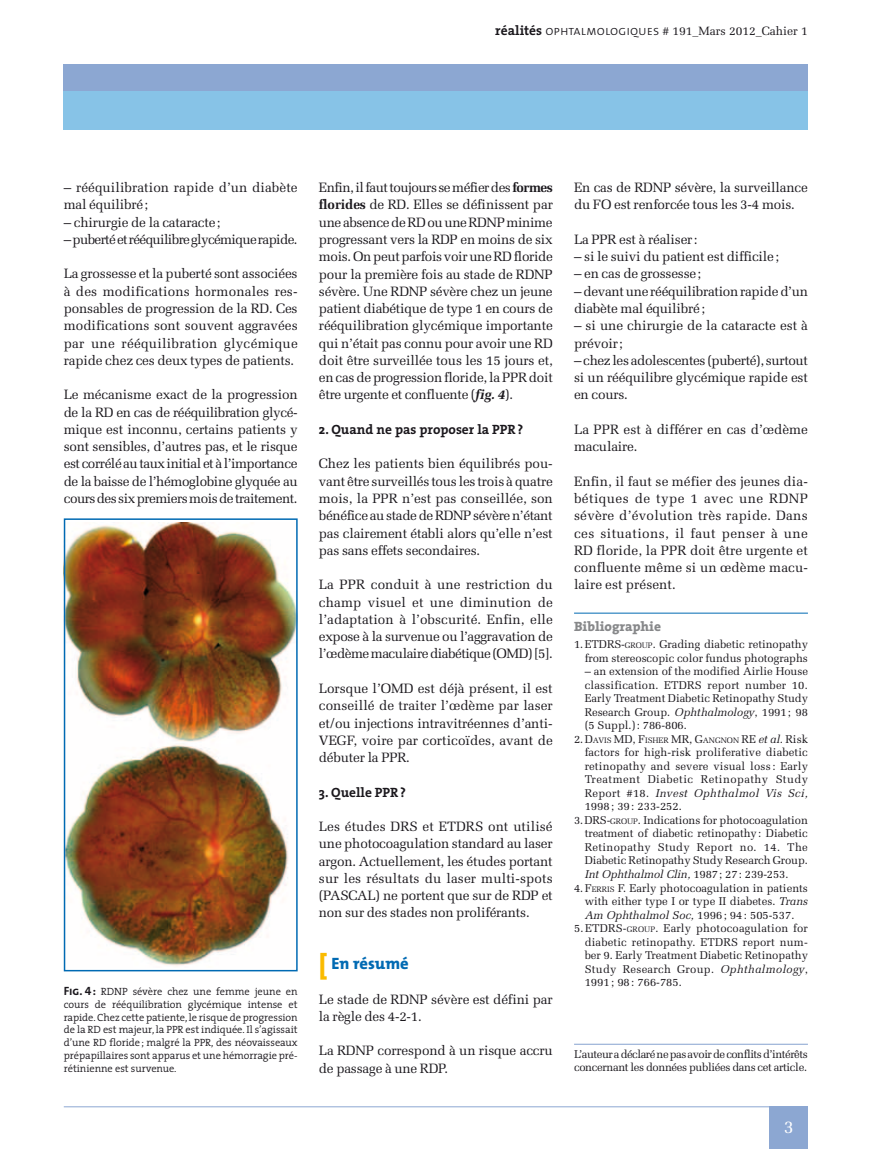
<style>
.page{position:relative;width:893px;height:1149px;background:#fff}
.page>*{position:absolute;margin:0;border:0;box-sizing:border-box;transform-origin:0 0}
.t1{font:18px "Melior";color:#fff}
.t2{font:800 16.5px "The Mix";color:#006ab3}
.t3{font:13.5px/17.2px "Melior";letter-spacing:-.015em;color:#1a171c;text-align:justify}
.t4{font:13.5px/17.2px "Melior";letter-spacing:.005em;color:#1a171c}
.t5{font:13.5px "Melior";letter-spacing:-.045em;color:#1a171c}
.t6{font:700 13.5px "The Serif";color:#1a171c}
.t7{font:800 13.5px "The Serif";color:#87888a}
.t8{font:12px "Melior";color:#1a171c}
.t9{font:11.25px/13.5px "Melior";color:#1a171c;text-align:right}
.t10{font:11.25px/13.5px "Melior";letter-spacing:-.03em;color:#1a171c}
.t11{font:italic 11.25px "Melior";color:#1a171c}
.t12{font:11.25px "Melior";letter-spacing:.025em;color:#1a171c}
.t13{font:11.25px "Melior";letter-spacing:.04em;color:#1a171c}
.t14{font:italic 11.25px "Melior";letter-spacing:.025em;color:#1a171c}
.t15{font:300 10.5px/12.8px "The Serif";letter-spacing:-.005em;color:#1a171c;text-align:justify}
.t16{font:7.8px "Melior";color:#1a171c}
.s1{font-family:"The Serif";font-weight:700;font-size:13.5px}
.s2{font-family:"The Sans Light Caps";font-size:13.5px}
.s3{font-family:"The Sans Bold Caps";font-weight:400;font-size:12px}
.s4{font-weight:700}
.s5{font-weight:700;font-style:italic}
.s6{font-size:27px;color:#fabb00}
.s7{font-style:inherit}
.s8{font-size:7.8px}
.s9{font-style:italic}
.s10{font-size:11.25px}
.s11{font-style:italic;font-size:11.25px}
.s12{font-style:normal}
</style>
<div class="page">
<div style="left:64px;top:64px;width:744px;height:27px;background:#8ca7d2"></div>
<div style="left:64px;top:91px;width:744px;height:39px;background:#87c3e7"></div>
<div style="left:770px;top:1106px;width:38px;height:42px;background:#8ca7d2"></div>
<hr style="left:64px;top:1106px;width:744px;height:1px;background:#8ca7d2">
<hr style="left:574px;top:612px;width:234px;height:1px;background:#006ab3">
<img style="left:67px;top:522px;width:228px;height:444px">
<div style="left:64px;top:518px;width:234px;height:453px;border:2px solid #006ab3"></div>
<hr style="left:574px;top:1043px;width:234px;height:1px;background:#8ca7d2">
<p class="t8" style="left:495px;top:24px;width:314px"><span class="s1">réalités</span> <span class="s2">ophtalmologiques</span> # 191_Mars 2012_Cahier 1</p>
<p class="t4" style="left:64px;top:179px;width:235px">– rééquilibration rapide d’un diabète mal équilibré;</p>
<p class="t3" style="left:64px;top:213px;width:158px">– chirurgie de la cataracte;</p>
<p class="t5" style="left:64px;top:231px;width:235px">– puberté et rééquilibre glycémique rapide.</p>
<p class="t3" style="left:64px;top:265px;width:235px">La grossesse et la puberté sont associées à des modifications hormonales res&shy;ponsables de progression de la RD. Ces modifications sont souvent aggravées par une rééquilibration glycémique rapide chez ces deux types de patients.</p>
<p class="t3" style="left:64px;top:386px;width:235px">Le mécanisme exact de la progression de la RD en cas de rééquilibration glycé&shy;mique est inconnu, certains patients y sont sensibles, d’autres pas, et le risque est corrélé au taux initial et à l’importance de la baisse de l’hémoglobine glyquée au cours des six premiers mois de traitement.</p>
<p class="t15" style="left:64px;top:984px;width:235px"><span class="s3">Fig. 4:</span> RDNP sévère chez une femme jeune en cours de rééquilibration glycémique intense et rapide. Chez cette patiente, le risque de progression de la RD est majeur, la PPR est indiquée. Il s’agissait d’une RD floride; malgré la PPR, des néovaisseaux prépapillaires sont apparus et une hémorragie pré&shy;rétinienne est survenue.</p>
<p class="t3" style="left:319px;top:179px;width:235px">Enfin, il faut toujours se méfier des <span class="s4">formes florides</span> de RD. Elles se définissent par une absence de RD ou une RDNP minime progressant vers la RDP en moins de six mois. On peut parfois voir une RD floride pour la première fois au stade de RDNP sévère. Une RDNP sévère chez un jeune patient diabétique de type 1 en cours de rééquilibration glycémique importante qui n’était pas connu pour avoir une RD doit être surveillée tous les 15 jours et, en cas de progression floride, la PPR doit être urgente et confluente (<span class="s5">fig. 4</span>).</p>
<p class="t6" style="left:319px;top:418px;width:206px">2. Quand ne pas proposer la PPR?</p>
<p class="t3" style="left:319px;top:455px;width:235px">Chez les patients bien équilibrés pou&shy;vant être surveillés tous les trois à quatre mois, la PPR n’est pas conseillée, son bénéfice au stade de RDNP sévère n’étant pas clairement établi alors qu’elle n’est pas sans effets secondaires.</p>
<p class="t3" style="left:319px;top:576px;width:235px">La PPR conduit à une restriction du champ visuel et une diminution de l’adaptation à l’obscurité. Enfin, elle expose à la survenue ou l’aggravation de l’œdème maculaire diabétique (OMD) [5].</p>
<p class="t3" style="left:319px;top:679px;width:235px">Lorsque l’OMD est déjà présent, il est conseillé de traiter l’œdème par laser et/ou injections intravitréennes d’anti-VEGF, voire par corticoïdes, avant de débuter la PPR.</p>
<p class="t6" style="left:319px;top:780px;width:88px">3. Quelle PPR?</p>
<p class="t3" style="left:319px;top:817px;width:235px">Les études DRS et ETDRS ont utilisé une photocoagulation standard au laser argon. Actuellement, les études portant sur les résultats du laser multi-spots (PASCAL) ne portent que sur de RDP et non sur des stades non proliférants.</p>
<p class="t2" style="left:319px;top:949px;width:91px"><span class="s6">[</span> En résumé</p>
<p class="t3" style="left:319px;top:990px;width:235px">Le stade de RDNP sévère est défini par la règle des 4-2-1.</p>
<p class="t3" style="left:319px;top:1041px;width:235px">La RDNP correspond à un risque accru de passage à une RDP.</p>
<p class="t3" style="left:574px;top:179px;width:235px">En cas de RDNP sévère, la surveillance du FO est renforcée tous les 3-4 mois.</p>
<p class="t3" style="left:574px;top:231px;width:125px">La PPR est à réaliser:</p>
<p class="t3" style="left:574px;top:248px;width:207px">– si le suivi du patient est difficile;</p>
<p class="t3" style="left:574px;top:265px;width:129px">– en cas de grossesse;</p>
<p class="t3" style="left:574px;top:282px;width:235px">– devant une rééquilibration rapide d’un diabète mal équilibré;</p>
<p class="t3" style="left:574px;top:317px;width:235px">– si une chirurgie de la cataracte est à prévoir;</p>
<p class="t3" style="left:574px;top:351px;width:235px">– chez les adolescentes (puberté), surtout si un rééquilibre glycémique rapide est en cours.</p>
<p class="t3" style="left:574px;top:420px;width:235px">La PPR est à différer en cas d’œdème maculaire.</p>
<p class="t3" style="left:574px;top:472px;width:235px">Enfin, il faut se méfier des jeunes dia&shy;bétiques de type 1 avec une RDNP sévère d’évolution très rapide. Dans ces situations, il faut penser à une RD floride, la PPR doit être urgente et confluente même si un œdème macu&shy;laire est présent.</p>
<p class="t7" style="left:574px;top:614px;width:89px">Bibliographie</p>
<p class="t9" style="left:574px;top:637px;width:235px">1.<span class="s7">ETDRS-</span><span class="s8">GROUP</span>. Grading diabetic retinopathy from stereoscopic color fundus photographs</p>
<p class="t9" style="left:585px;top:664px;width:225px;text-align:justify">– an extension of the modified Airlie House classification. ETDRS report number 10.<br>Early Treatment Diabetic Retinopathy Study Research Group. <span class="s9">Ophthalmology</span>, 1991; 98 (5 Suppl.): 786-806.</p>
<p class="t16" style="left:574px;top:735px;width:235px"><span class="s10">2.D</span>AVIS <span class="s10">MD, F</span>ISHER <span class="s10">MR, G</span>ANGNON <span class="s10">RE</span> <span class="s11">et al.</span> <span class="s10">Risk</span></p>
<p class="t9" style="left:585px;top:745px;width:225px">factors for high-risk proliferative diabetic</p>
<p class="t9" style="left:585px;top:759px;width:225px">retinopathy and severe visual loss : Early</p>
<p class="t13" style="left:585px;top:772px;width:225px">Treatment Diabetic Retinopathy Study</p>
<p class="t14" style="left:585px;top:786px;width:225px"><span class="s12">Report #18.</span> Invest Ophthalmol Vis Sci,</p>
<p class="t9" style="left:585px;top:799px;width:99px">1998; 39: 233-252.</p>
<p class="t9" style="left:574px;top:813px;width:235px">3.<span class="s7">DRS-</span><span class="s8">GROUP</span><span class="s7">.</span> Indications for photocoagulation</p>
<p class="t9" style="left:585px;top:826px;width:225px">treatment of diabetic retinopathy: Diabetic</p>
<p class="t12" style="left:585px;top:840px;width:225px">Retinopathy Study Report no. 14. The</p>
<p class="t9" style="left:585px;top:853px;width:225px">Diabetic Retinopathy Study Research Group.</p>
<p class="t11" style="left:585px;top:867px;width:205px">Int Ophthalmol Clin, <span class="s12">1987; 27: 239-253.</span></p>
<p class="t16" style="left:574px;top:884px;width:24px"><span class="s10">4.</span><span class="s10">F</span>ERR</p>
<p class="t9" style="left:607px;top:880px;width:202px"><span class="s8">IS</span> <span class="s7">F.</span> Early photocoagulation in patients</p>
<p class="t9" style="left:585px;top:894px;width:225px">with either type I or type II diabetes. <span class="s9">Trans</span></p>
<p class="t11" style="left:585px;top:907px;width:211px">Am Ophthalmol Soc, <span class="s12">1996; 94: 505-537.</span></p>
<p class="t9" style="left:574px;top:921px;width:235px">5.<span class="s7">ETDRS-</span><span class="s8">GROUP</span><span class="s7">.</span> Early photocoagulation for</p>
<p class="t9" style="left:585px;top:934px;width:225px">diabetic retinopathy. ETDRS report num-</p>
<p class="t9" style="left:585px;top:948px;width:225px">ber 9. Early Treatment Diabetic Retinopathy</p>
<p class="t12" style="left:585px;top:961px;width:225px">Study Research Group. <span class="s9">Ophthalmology</span>,</p>
<p class="t9" style="left:585px;top:975px;width:99px">1991; 98: 766-785.</p>
<p class="t10" style="left:574px;top:1046px;width:235px">L’auteur a déclaré ne pas avoir de conflits d’intérêts concernant les données publiées dans cet article.</p>
<h1 class="t1" style="left:784px;top:1115px;width:12px">3</h1>
</div>
